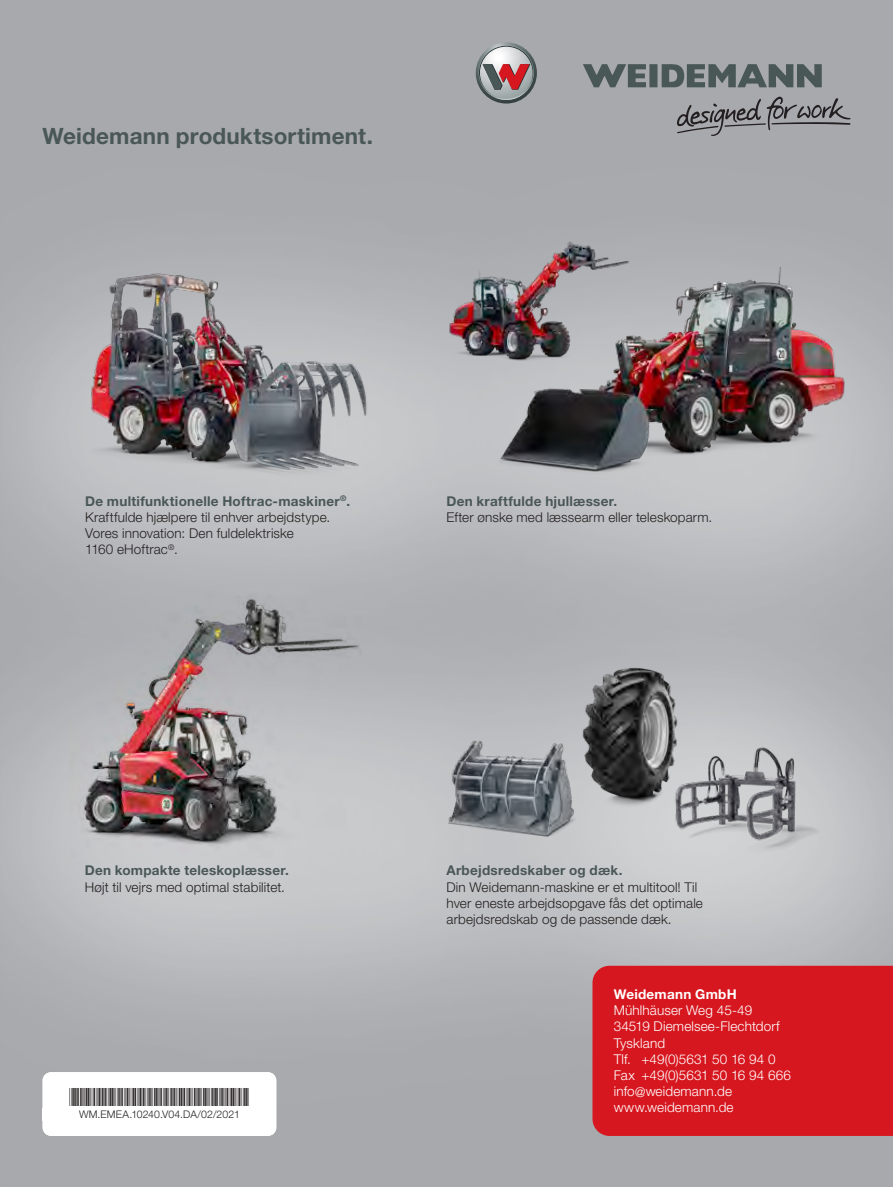
<style>
.page{position:relative;width:893px;height:1187px;background:#fff}
.page>*{position:absolute;margin:0;border:0;box-sizing:border-box;transform-origin:0 0}
.t1{font:700 22.5px "Helvetica Neue LTW1 G";letter-spacing:.005em;color:#4a5757}
.t2{font:300 13.5px/16.2px "Helvetica Neue LTW1 G";letter-spacing:.01em;color:#231f20}
.t3{font:300 13.5px/16.2px "Helvetica Neue LTW1 G";letter-spacing:.01em;color:#fff}
.t4{font:700 13.5px "Helvetica Neue LTW1 G";letter-spacing:.02em;color:#4a5757}
.t5{font:700 13.5px "Helvetica Neue LTW1 G";letter-spacing:.02em;color:#fff}
.t6{font:300 10.5px "Helvetica Neue LTW1 G";letter-spacing:.01em;color:#231f20}
.t7{font:10.5px "Microsoft Sans Serif";color:#231f20}
.s1{font-weight:700;color:#4a5757}
</style>
<div class="page">
<img style="left:0;top:0;width:893px;height:1186px">
<div style="left:649px;top:64px;width:8px;height:23px;background:#4a5757"></div>
<svg style="left:662px;top:64px;width:160px;height:23px"></svg>
<svg style="left:583px;top:64px;width:63px;height:23px"></svg>
<svg style="left:474px;top:42px;width:63px;height:62px"></svg>
<svg style="left:676px;top:97px;width:174px;height:39px"></svg>
<div style="left:592px;top:965px;width:301px;height:170px;background:#d7171f"></div>
<img style="left:446px;top:238px;width:43px;height:127px">
<img style="left:489px;top:217px;width:358px;height:268px">
<img style="left:676px;top:267px;width:104px;height:42px">
<img style="left:72px;top:247px;width:331px;height:250px">
<img style="left:92px;top:274px;width:60px;height:175px">
<img style="left:640px;top:717px;width:208px;height:157px">
<img style="left:676px;top:748px;width:112px;height:90px">
<img style="left:567px;top:655px;width:124px;height:166px">
<img style="left:584px;top:668px;width:49px;height:128px">
<img style="left:412px;top:697px;width:206px;height:154px">
<img style="left:449px;top:741px;width:124px;height:94px">
<img style="left:71px;top:593px;width:290px;height:264px">
<img style="left:132px;top:600px;width:119px;height:116px">
<svg style="left:43px;top:1071px;width:233px;height:64px"></svg>
<h1 class="t1" style="left:43px;top:122px;width:332px">Weidemann produktsortiment.</h1>
<p class="t2" style="left:85px;top:492px;width:266px"><span class="s1">De multifunktionelle Hoftrac-maskiner</span><sup>®</sup><span class="s1">.<br></span>Kraftfulde hjælpere til enhver arbejdstype.<br>Vores innovation: Den fuldelektriske<br>1160 eHoftrac<sup>®</sup>.</p>
<p class="t4" style="left:446px;top:492px;width:172px">Den kraftfulde hjullæsser.</p>
<p class="t2" style="left:446px;top:508px;width:267px">Efter ønske med læssearm eller teleskoparm.</p>
<p class="t4" style="left:85px;top:862px;width:206px">Den kompakte teleskoplæsser.</p>
<p class="t2" style="left:85px;top:878px;width:202px">Højt til vejrs med optimal stabilitet.</p>
<p class="t6" style="left:79px;top:1107px;width:162px">WM.E EA.10240.V04 DA/02/2021</p>
<p class="t7" style="left:98px;top:1108px;width:124px">WM.EMEA.10240.V04.DA</p>
<p class="t4" style="left:446px;top:862px;width:177px">Arbejdsredskaber og dæk.</p>
<p class="t2" style="left:446px;top:878px;width:258px">Din Weidemann-maskine er et multitool! Til hver eneste arbejdsopgave fås det optimale arbejdsredskab og de passende dæk.</p>
<p class="t5" style="left:614px;top:985px;width:124px">Weidemann GmbH</p>
<p class="t3" style="left:614px;top:1002px;width:179px">Mühlhäuser Weg 45-49<br>34519 Diemelsee-Flechtdorf<br>Tyskland<br>Tlf. +49(0)5631 50 16 94 0<br>Fax +49(0)5631 50 16 94 666 info@weidemann.de www.weidemann.de</p>
</div>
